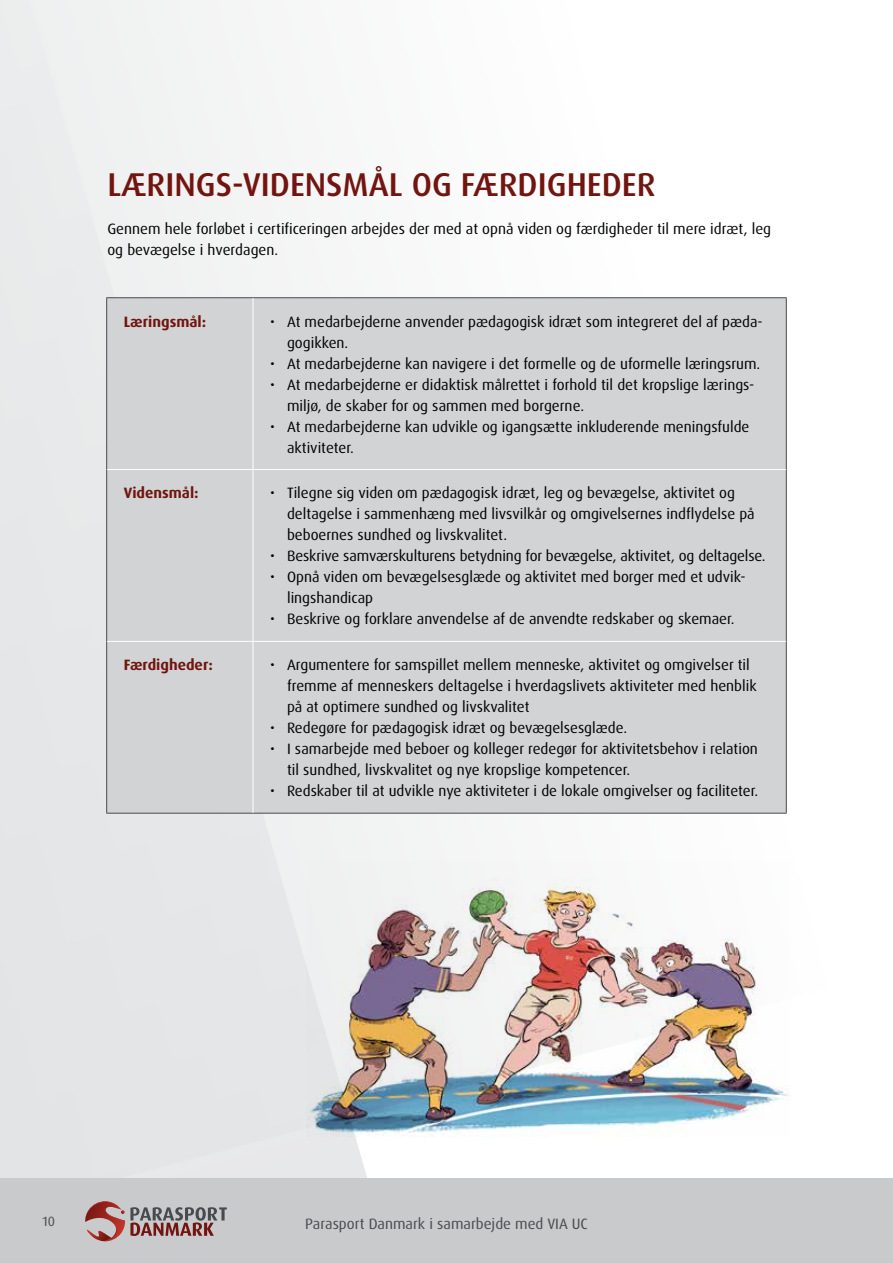
<style>
.page{position:relative;width:893px;height:1263px;background:#fff}
.page>*{position:absolute;margin:0;border:0;box-sizing:border-box;transform-origin:0 0}
.t1{font:500 33px "Dax OT";color:#72140f}
.t2{font:15px/21px "Dax OT";color:#000}
.t3{font:15px "Dax OT";color:#484b4d}
.t4{font:700 15px "Dax OT";color:#72140f}
.t5{font:13.5px "Dax OT";color:#484b4d}
</style>
<div class="page">
<svg style="left:0;top:0;width:442px;height:1178px;fill:#e8e9ea"></svg>
<div style="left:0;top:1178px;width:893px;height:85px;background:#c8cacc"></div>
<svg style="left:85px;top:1201px;width:142px;height:41px"></svg>
<div style="left:107px;top:298px;width:679px;height:515px;background:#d1d3d4"></div>
<hr style="left:106px;top:297px;width:147px;height:1px;background:#484b4d">
<hr style="left:106px;top:298px;width:1px;height:171px;background:#484b4d">
<hr style="left:253px;top:297px;width:534px;height:1px;background:#484b4d">
<hr style="left:786px;top:298px;width:1px;height:171px;background:#484b4d">
<hr style="left:106px;top:469px;width:1px;height:172px;background:#484b4d">
<hr style="left:786px;top:469px;width:1px;height:172px;background:#484b4d">
<hr style="left:106px;top:641px;width:1px;height:172px;background:#484b4d">
<hr style="left:786px;top:641px;width:1px;height:172px;background:#484b4d">
<hr style="left:106px;top:813px;width:147px;height:1px;background:#484b4d">
<hr style="left:253px;top:813px;width:534px;height:1px;background:#484b4d">
<hr style="left:253px;top:298px;width:1px;height:171px;background:#fff">
<hr style="left:107px;top:469px;width:146px;height:1px;background:#fff">
<hr style="left:253px;top:469px;width:533px;height:1px;background:#fff">
<hr style="left:253px;top:470px;width:1px;height:171px;background:#fff">
<hr style="left:107px;top:641px;width:146px;height:1px;background:#fff">
<hr style="left:253px;top:641px;width:533px;height:1px;background:#fff">
<hr style="left:253px;top:642px;width:1px;height:171px;background:#fff">
<img style="left:306px;top:861px;width:484px;height:276px">
<h1 class="t1" style="left:108px;top:164px;width:549px">LÆRINGS-VIDENSMÅL OG FÆRDIGHEDER</h1>
<p class="t2" style="left:107px;top:218px;width:665px">Gennem hele forløbet i certificeringen arbejdes der med at opnå viden og færdigheder til mere idræt, leg og bevægelse i hverdagen.</p>
<p class="t4" style="left:124px;top:312px;width:84px">Læringsmål:</p>
<p class="t2" style="left:287px;top:311px;width:477px;text-indent:-17px">• At medarbejderne anvender pædagogisk idræt som integreret del af pæda&shy;gogikken.</p>
<p class="t2" style="left:270px;top:353px;width:492px">• At medarbejderne kan navigere i det formelle og de uformelle læringsrum.</p>
<p class="t2" style="left:287px;top:374px;width:469px;text-indent:-17px">• At medarbejderne er didaktisk målrettet i forhold til det kropslige lærings&shy;miljø, de skaber for og sammen med borgerne.</p>
<p class="t2" style="left:287px;top:416px;width:464px;text-indent:-17px">• At medarbejderne kan udvikle og igangsætte inkluderende meningsfulde aktiviteter.</p>
<p class="t4" style="left:124px;top:483px;width:76px">Vidensmål:</p>
<p class="t2" style="left:287px;top:483px;width:469px;text-indent:-17px">• Tilegne sig viden om pædagogisk idræt, leg og bevægelse, aktivitet og deltagelse i sammenhæng med livsvilkår og omgivelsernes indflydelse på beboernes sundhed og livskvalitet.</p>
<p class="t2" style="left:270px;top:546px;width:497px">• Beskrive samværskulturens betydning for bevægelse, aktivitet, og deltagelse.</p>
<p class="t2" style="left:287px;top:567px;width:460px;text-indent:-17px">• Opnå viden om bevægelsesglæde og aktivitet med borger med et udvik&shy;lingshandicap</p>
<p class="t2" style="left:270px;top:609px;width:466px">• Beskrive og forklare anvendelse af de anvendte redskaber og skemaer.</p>
<p class="t4" style="left:124px;top:655px;width:91px">Færdigheder:</p>
<p class="t2" style="left:287px;top:655px;width:471px;text-indent:-17px">• Argumentere for samspillet mellem menneske, aktivitet og omgivelser til fremme af menneskers deltagelse i hverdagslivets aktiviteter med henblik på at optimere sundhed og livskvalitet</p>
<p class="t2" style="left:270px;top:718px;width:359px">• Redegøre for pædagogisk idræt og bevægelsesglæde.</p>
<p class="t2" style="left:287px;top:739px;width:472px;text-indent:-17px">• I samarbejde med beboer og kolleger redegør for aktivitetsbehov i relation til sundhed, livskvalitet og nye kropslige kompetencer.</p>
<p class="t2" style="left:270px;top:781px;width:490px">• Redskaber til at udvikle nye aktiviteter i de lokale omgivelser og faciliteter.</p>
<p class="t5" style="left:43px;top:1212px;width:14px">10</p>
<p class="t3" style="left:305px;top:1214px;width:284px">Parasport Danmark i samarbejde med VIA UC</p>
</div>
